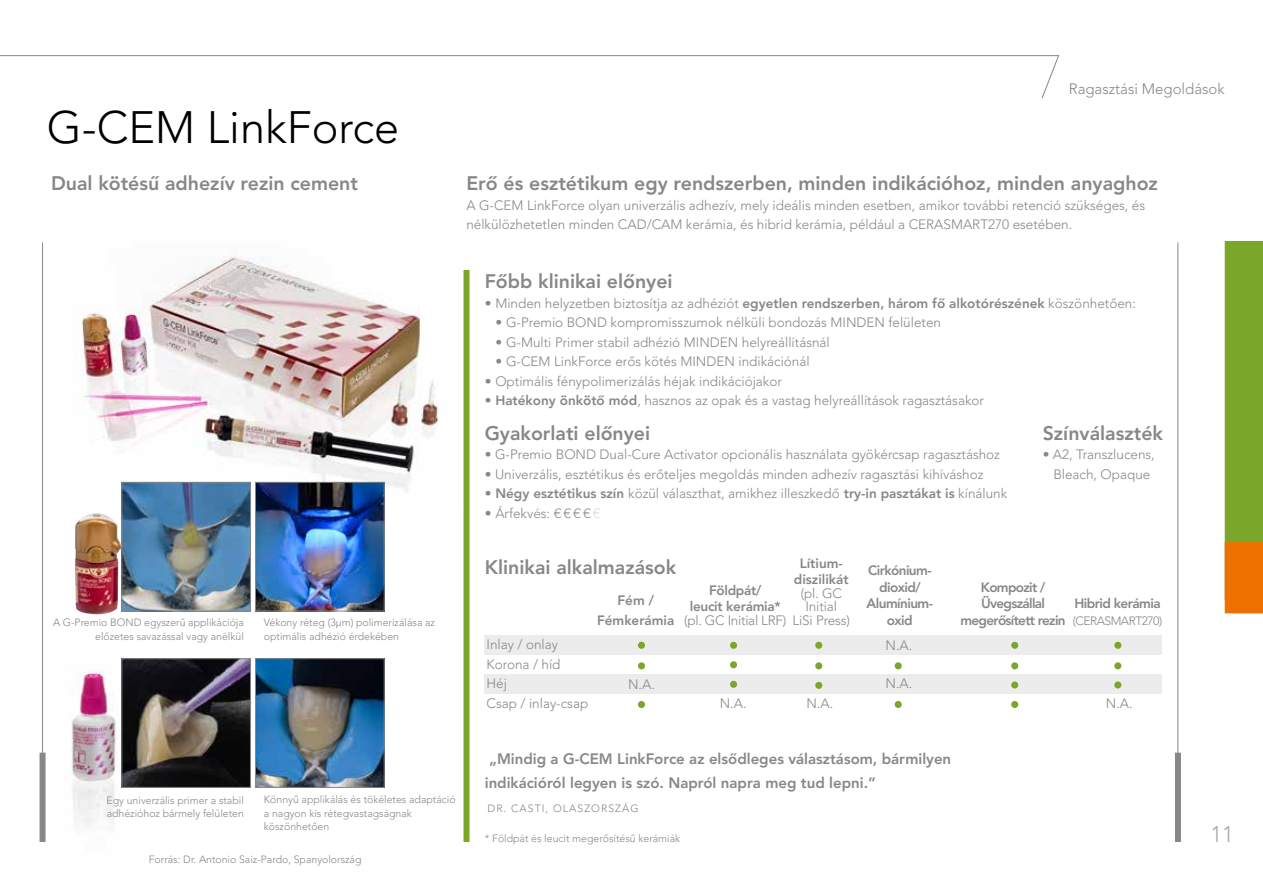
<style>
.page{position:relative;width:1263px;height:893px;background:#fff}
.page>*{position:absolute;margin:0;border:0;box-sizing:border-box;transform-origin:0 0}
.t1{font:300 45px "Avenir LT Std";color:#000}
.t2{font:300 22.5px "Avenir LT Std";color:#a7a7a8}
.t3{font:800 19.5px "Avenir LT Std";color:#878786}
.t4{font:800 15px/24px "Avenir LT Std";color:#878786}
.t5{font:300 15px "Avenir LT Std";color:#878786}
.t6{font:300 13.5px/19.5px "Avenir LT Std";color:#878786}
.t7{font:800 13.5px/16.5px "Avenir LT Std";letter-spacing:-.04em;color:#878786;text-align:center}
.t8{font:800 13.5px/19.5px "Avenir LT Std";color:#878786;text-align:center}
.t9{font:800 13.5px/16.5px "Avenir LT Std";letter-spacing:-.02em;color:#878786;text-align:center}
.t10{font:300 13.5px "Avenir LT Std";letter-spacing:-.02em;color:#878786}
.t11{font:300 12px "Avenir LT Std";letter-spacing:-.04em;color:#878786}
.t12{font:300 10.5px/13.5px "Avenir LT Std";color:#878786}
.t13{font:300 10.5px "Avenir LT Std";letter-spacing:.1em;color:#878786}
.s1{font-weight:800}
.s2{font-family:"Helvetica Neue LT Std"}
.s3{font-family:"Helvetica Neue LT Std";color:#dadada}
</style>
<div class="page">
<div style="left:463px;top:270px;width:6px;height:572px;background:#7aa62a"></div>
<div style="left:484px;top:635px;width:677px;height:20px;background:#ececed"></div>
<div style="left:484px;top:674px;width:677px;height:20px;background:#ececed"></div>
<div style="left:730px;top:642px;width:7px;height:7px;background:#7aa62a;border-radius:50%"></div>
<div style="left:730px;top:661px;width:7px;height:7px;background:#7aa62a;border-radius:50%"></div>
<div style="left:730px;top:681px;width:7px;height:7px;background:#7aa62a;border-radius:50%"></div>
<div style="left:638px;top:701px;width:7px;height:7px;background:#7aa62a;border-radius:50%"></div>
<div style="left:638px;top:642px;width:7px;height:7px;background:#7aa62a;border-radius:50%"></div>
<div style="left:638px;top:662px;width:7px;height:7px;background:#7aa62a;border-radius:50%"></div>
<div style="left:815px;top:642px;width:7px;height:7px;background:#7aa62a;border-radius:50%"></div>
<div style="left:815px;top:662px;width:7px;height:7px;background:#7aa62a;border-radius:50%"></div>
<div style="left:815px;top:682px;width:7px;height:7px;background:#7aa62a;border-radius:50%"></div>
<div style="left:895px;top:662px;width:7px;height:7px;background:#7aa62a;border-radius:50%"></div>
<div style="left:895px;top:701px;width:7px;height:7px;background:#7aa62a;border-radius:50%"></div>
<div style="left:1011px;top:642px;width:7px;height:7px;background:#7aa62a;border-radius:50%"></div>
<div style="left:1011px;top:662px;width:7px;height:7px;background:#7aa62a;border-radius:50%"></div>
<div style="left:1011px;top:681px;width:7px;height:7px;background:#7aa62a;border-radius:50%"></div>
<div style="left:1011px;top:701px;width:7px;height:7px;background:#7aa62a;border-radius:50%"></div>
<div style="left:1114px;top:642px;width:7px;height:7px;background:#7aa62a;border-radius:50%"></div>
<div style="left:1114px;top:662px;width:7px;height:7px;background:#7aa62a;border-radius:50%"></div>
<div style="left:1114px;top:681px;width:7px;height:7px;background:#7aa62a;border-radius:50%"></div>
<hr style="left:1177px;top:242px;width:1px;height:519px;background:#878786">
<div style="left:1175px;top:753px;width:6px;height:89px;background:#878786"></div>
<hr style="left:42px;top:242px;width:1px;height:519px;background:#878786">
<div style="left:40px;top:753px;width:6px;height:89px;background:#878786"></div>
<img style="left:124px;top:505px;width:125px;height:104px">
<div style="left:122px;top:482px;width:129px;height:129px;border:1px solid #878786"></div>
<img style="left:124px;top:660px;width:125px;height:126px">
<div style="left:122px;top:658px;width:129px;height:130px;border:1px solid #878786"></div>
<img style="left:257px;top:505px;width:125px;height:104px">
<div style="left:255px;top:482px;width:129px;height:129px;border:1px solid #878786"></div>
<img style="left:257px;top:660px;width:125px;height:126px">
<div style="left:255px;top:658px;width:129px;height:130px;border:1px solid #878786"></div>
<img style="left:71px;top:668px;width:49px;height:157px">
<svg style="left:1225px;top:241px;width:38px;height:372px;background:#909b22"></svg>
<img style="left:74px;top:256px;width:365px;height:249px">
<img style="left:75px;top:513px;width:46px;height:101px">
<svg style="left:0;top:55px;width:1060px;height:44px"></svg>
<p class="t5" style="left:1069px;top:80px;width:157px">Ragasztási Megoldások</p>
<h1 class="t1" style="left:47px;top:101px;width:354px">G-CEM LinkForce</h1>
<h3 class="t3" style="left:51px;top:172px;width:308px">Dual kötésű adhezív rezin cement</h3>
<h3 class="t3" style="left:466px;top:172px;width:693px">Erő és esztétikum egy rendszerben, minden indikációhoz, minden anyaghoz</h3>
<p class="t6" style="left:466px;top:195px;width:680px">A G-CEM LinkForce olyan univerzális adhezív, mely ideális minden esetben, amikor további retenció szükséges, és nélkülözhetetlen minden CAD/CAM kerámia, és hibrid kerámia, például a CERASMART270 esetében.</p>
<p class="t12" style="left:53px;top:616px;width:192px;text-align:right">A G-Premio BOND egyszerű applikációja előzetes savazással vagy anélkül</p>
<p class="t12" style="left:264px;top:616px;width:173px">Vékony réteg (3µm) polimerizálása az optimális adhézió érdekében</p>
<p class="t12" style="left:107px;top:793px;width:139px">Egy univerzális primer a stabil adhézióhoz bármely felületen</p>
<p class="t12" style="left:264px;top:793px;width:193px">Könnyű applikálás és tökéletes adaptáció a nagyon kis rétegvastagságnak köszönhetően</p>
<p class="t12" style="left:149px;top:853px;width:214px">Forrás: Dr. Antonio Saiz-Pardo, Spanyolország</p>
<h3 class="t3" style="left:485px;top:270px;width:189px">Főbb klinikai előnyei</h3>
<p class="t6" style="left:485px;top:293px;width:653px">• Minden helyzetben biztosítja az adhéziót <span class="s1">egyetlen rendszerben, három fő alkotórészének</span> köszönhetően:</p>
<p class="t6" style="left:495px;top:313px;width:447px">• G-Premio BOND kompromisszumok nélküli bondozás MINDEN felületen</p>
<p class="t6" style="left:495px;top:332px;width:336px">• G-Multi Primer stabil adhézió MINDEN helyreállításnál</p>
<p class="t6" style="left:495px;top:352px;width:316px">• G-CEM LinkForce erős kötés MINDEN indikációnál</p>
<p class="t6" style="left:485px;top:371px;width:299px">• Optimális fénypolimerizálás héjak indikációjakor</p>
<p class="t6" style="left:485px;top:391px;width:501px">• <span class="s1">Hatékony önkötő mód</span>, hasznos az opak és a vastag helyreállítások ragasztásakor</p>
<h3 class="t3" style="left:485px;top:422px;width:167px">Gyakorlati előnyei</h3>
<p class="t6" style="left:485px;top:445px;width:517px">• G-Premio BOND Dual-Cure Activator opcionális használata gyökércsap ragasztáshoz</p>
<p class="t6" style="left:485px;top:465px;width:500px">• Univerzális, esztétikus és erőteljes megoldás minden adhezív ragasztási kihíváshoz</p>
<p class="t6" style="left:485px;top:484px;width:524px">• <span class="s1">Négy esztétikus szín</span> közül választhat, amikhez illeszkedő <span class="s1">try-in pasztákat is</span> kínálunk</p>
<p class="t6" style="left:485px;top:504px;width:117px">• Árfekvés: <span class="s2">€ € € €</span> <span class="s3">€</span></p>
<h3 class="t3" style="left:1043px;top:422px;width:122px">Színválaszték</h3>
<p class="t6" style="left:1043px;top:445px;width:114px;text-align:center">• A2, Transzlucens,<br>Bleach, Opaque</p>
<p class="t8" style="left:794px;top:555px;width:56px;line-height:16.5px">Lítium&shy;diszilikát</p>
<p class="t6" style="left:792px;top:587px;width:59px;line-height:13.5px;text-align:center">(pl. GC<br>Initial<br>LiSi Press)</p>
<h3 class="t3" style="left:485px;top:556px;width:193px">Klinikai alkalmazások</h3>
<p class="t8" style="left:597px;top:591px;width:79px">Fém /<br>Fémkerámia</p>
<p class="t7" style="left:1074px;top:596px;width:88px">Hibrid kerámia</p>
<p class="t7" style="left:867px;top:563px;width:68px">Cirkónium&shy;dioxid/<br>Alumínium&shy;oxid</p>
<p class="t7" style="left:960px;top:579px;width:107px">Kompozit /<br>Üvegszállal megerősített rezin</p>
<p class="t9" style="left:690px;top:582px;width:92px">Földpát/<br>leucit kerámia*</p>
<p class="t10" style="left:684px;top:612px;width:103px">(pl. GC Initial LRF)</p>
<p class="t11" style="left:1073px;top:614px;width:91px">(CERASMART270)</p>
<p class="t6" style="left:486px;top:635px;width:103px">Inlay / onlay<br>Korona / híd<br>Héj<br>Csap / inlay-csap</p>
<p class="t6" style="left:628px;top:675px;width:28px">N.A.</p>
<p class="t6" style="left:720px;top:694px;width:28px">N.A.</p>
<p class="t6" style="left:806px;top:694px;width:28px">N.A.</p>
<p class="t6" style="left:885px;top:636px;width:28px">N.A.</p>
<p class="t6" style="left:885px;top:674px;width:28px">N.A.</p>
<p class="t4" style="left:485px;top:747px;width:468px">„Mindig a G-CEM LinkForce az elsődleges választásom, bármilyen indikációról legyen is szó. Napról napra meg tud lepni.”</p>
<p class="t13" style="left:487px;top:802px;width:153px">DR. CASTI, OLASZORSZÁG</p>
<p class="t12" style="left:485px;top:831px;width:197px">* Földpát és leucit megerősítésű kerámiák</p>
<p class="t6" style="left:1106px;top:694px;width:28px">N.A.</p>
<h2 class="t2" style="left:1210px;top:821px;width:25px">11</h2>
</div>
